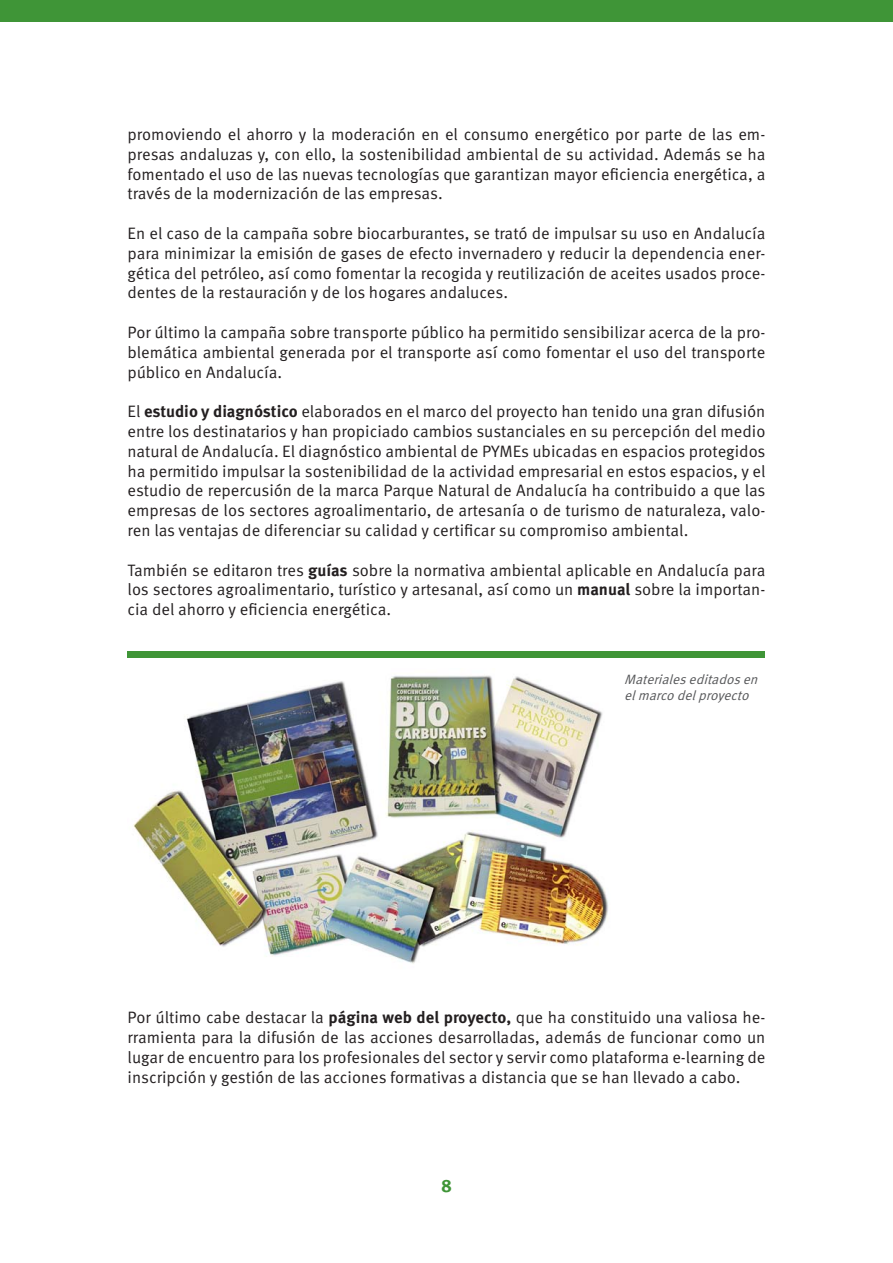
<style>
.page{position:relative;width:893px;height:1263px;background:#fff}
.page>*{position:absolute;margin:0;border:0;box-sizing:border-box;transform-origin:0 0}
.t1{font:700 18px "Meta OT";color:#3f9537}
.t2{font:16.5px/19.8px "Meta OT";color:#231f20;text-align:justify}
.t3{font:italic 13.5px/16.2px "Meta OT";color:#57585a}
.s1{font-weight:700}
</style>
<div class="page">
<div style="left:0;top:0;width:893px;height:21px;background:#3f9537"></div>
<img style="left:133px;top:675px;width:475px;height:289px">
<div style="left:128px;top:651px;width:637px;height:7px;background:#3f9537"></div>
<p class="t2" style="left:128px;top:125px;width:639px">promoviendo el ahorro y la moderación en el consumo energético por parte de las em&shy;presas andaluzas y, con ello, la sostenibilidad ambiental de su actividad. Además se ha fomentado el uso de las nuevas tecnologías que garantizan mayor eficiencia energética, a través de la modernización de las empresas.</p>
<p class="t2" style="left:128px;top:224px;width:639px">En el caso de la campaña sobre biocarburantes, se trató de impulsar su uso en Andalucía para minimizar la emisión de gases de efecto invernadero y reducir la dependencia ener&shy;gética del petróleo, así como fomentar la recogida y reutilización de aceites usados proce&shy;dentes de la restauración y de los hogares andaluces.</p>
<p class="t2" style="left:128px;top:323px;width:639px">Por último la campaña sobre transporte público ha permitido sensibilizar acerca de la pro&shy;blemática ambiental generada por el transporte así como fomentar el uso del transporte público en Andalucía.</p>
<p class="t2" style="left:128px;top:402px;width:639px">El <span class="s1">estudio y diagnóstico</span> elaborados en el marco del proyecto han tenido una gran difusión entre los destinatarios y han propiciado cambios sustanciales en su percepción del medio natural de Andalucía. El diagnóstico ambiental de PYMEs ubicadas en espacios protegidos ha permitido impulsar la sostenibilidad de la actividad empresarial en estos espacios, y el estudio de repercusión de la marca Parque Natural de Andalucía ha contribuido a que las empresas de los sectores agroalimentario, de artesanía o de turismo de naturaleza, valo&shy;ren las ventajas de diferenciar su calidad y certificar su compromiso ambiental.</p>
<p class="t2" style="left:128px;top:560px;width:639px">También se editaron tres <span class="s1">guías</span> sobre la normativa ambiental aplicable en Andalucía para los sectores agroalimentario, turístico y artesanal, así como un <span class="s1">manual</span> sobre la importan&shy;cia del ahorro y eficiencia energética.</p>
<p class="t3" style="left:624px;top:671px;width:139px">Materialeseditadosen elmarcodelproyecto</p>
<p class="t2" style="left:128px;top:1008px;width:639px">Por último cabe destacar la <span class="s1">página web del proyecto,</span> que ha constituido una valiosa he&shy;rramienta para la difusión de las acciones desarrolladas, además de funcionar como un lugar de encuentro para los profesionales del sector y servir como plataforma e-learning de inscripción y gestión de las acciones formativas a distancia que se han llevado a cabo.</p>
<p class="t1" style="left:441px;top:1175px;width:12px">8</p>
</div>
